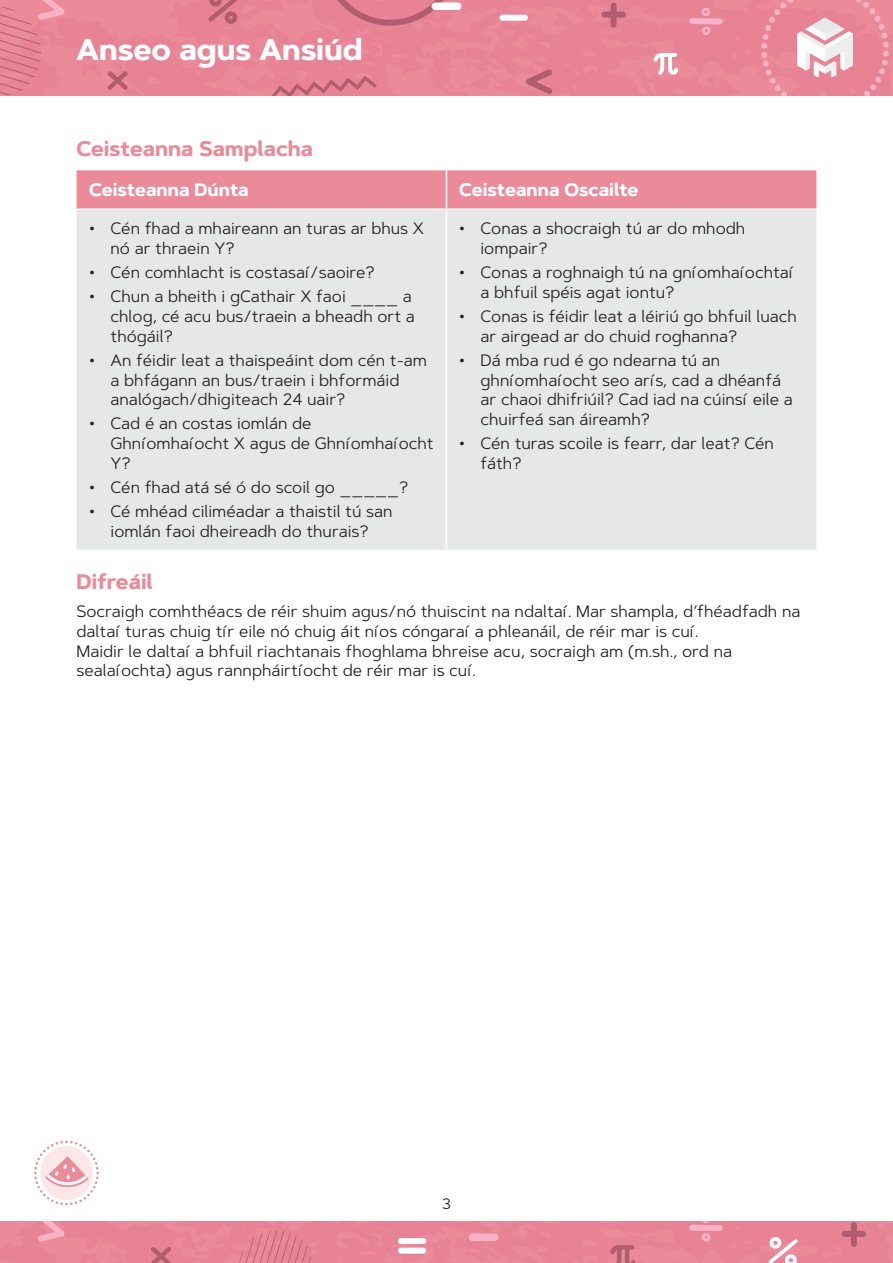
<style>
.page{position:relative;width:893px;height:1263px;background:#fff}
.page>*{position:absolute;margin:0;border:0;box-sizing:border-box;transform-origin:0 0}
.t1{font:700 30px "Artegra Sans";color:#fff}
.H2_Measure-PINK{font:700 21px "Artegra Sans";color:#eb8b99}
.Table_Headings{font:700 18px "Artegra Sans";color:#fff}
.Body{font:16.5px/19.8px "Artegra Sans";color:#231f20}
.t2{font:15px "Artegra Sans";color:#231f20}
</style>
<div class="page">
<div style="left:0;top:0;width:893px;height:96px;background:#e78394"></div>
<svg style="left:271px;top:76px;width:106px;height:20px;background:#da7b8b"></svg>
<svg style="left:103px;top:67px;width:29px;height:27px"></svg>
<svg style="left:0;top:0;width:75px;height:95px;background:#e68796"></svg>
<svg style="left:514px;top:64px;width:43px;height:32px"></svg>
<div style="left:502px;top:15px;width:23px;height:6px;background:#fff"></div>
<svg style="left:686px;top:5px;width:40px;height:33px"></svg>
<div style="left:604px;top:12px;width:19px;height:6px;background:#b05e6f"></div>
<div style="left:610px;top:6px;width:7px;height:19px;background:#b05e6f"></div>
<svg style="left:652px;top:51px;width:28px;height:27px"></svg>
<svg style="left:323px;top:0;width:135px;height:26px;background:#dd7d8e"></svg>
<svg style="left:204px;top:0;width:38px;height:27px"></svg>
<svg style="left:761px;top:0;width:128px;height:96px;background:#eb9ba8"></svg>
<div style="left:435px;top:3px;width:23px;height:7px;background:#fff"></div>
<svg style="left:0;top:1221px;width:893px;height:42px;background:#e78797"></svg>
<svg style="left:34px;top:1140px;width:65px;height:65px"></svg>
<div style="left:77px;top:170px;width:739px;height:38px;background:#eb8b99"></div>
<div style="left:77px;top:210px;width:739px;height:340px;background:#e6e7e9"></div>
<hr style="left:446px;top:170px;width:1px;height:38px;background:#fff">
<hr style="left:446px;top:210px;width:1px;height:340px;background:#fff">
<h1 class="t1" style="left:77px;top:28px;width:288px">Anseo agus Ansiúd</h1>
<p class="H2_Measure-PINK" style="left:77px;top:133px;width:238px">Ceisteanna Samplacha</p>
<p class="Table_Headings" style="left:89px;top:177px;width:161px">Ceisteanna Dúnta</p>
<p class="Table_Headings" style="left:459px;top:177px;width:181px">Ceisteanna Oscailte</p>
<p class="Body" style="left:111px;top:218px;width:315px;text-indent:-21px">• Cén fhad a mhaireann an turas ar bhus X nó ar thraein Y?</p>
<p class="Body" style="left:89px;top:262px;width:287px">• Cén comhlacht is costasaí/saoire?</p>
<p class="Body" style="left:111px;top:286px;width:306px;text-indent:-21px">• Chun a bheith i gCathair X faoi ____ a chlog, cé acu bus/traein a bheadh ort a thógáil?</p>
<p class="Body" style="left:111px;top:350px;width:318px;text-indent:-21px">• An féidir leat a thaispeáint dom cén t-am a bhfágann an bus/traein i bhformáid analógach/dhigiteach 24 uair?</p>
<p class="Body" style="left:111px;top:413px;width:325px;text-indent:-21px">• Cad é an costas iomlán de<br>Ghníomhaíocht X agus de Ghníomhaíocht<br>Y?</p>
<p class="Body" style="left:89px;top:477px;width:320px">• Cén fhad atá sé ó do scoil go _____?</p>
<p class="Body" style="left:89px;top:501px;width:305px;text-align:center">• Cé mhéad ciliméadar a thaistil tú san iomlán faoi dheireadh do thurais?</p>
<p class="Body" style="left:480px;top:218px;width:266px;text-indent:-21px">• Conas a shocraigh tú ar do mhodh iompair?</p>
<p class="Body" style="left:480px;top:262px;width:315px;text-indent:-21px">• Conas a roghnaigh tú na gníomhaíochtaí a bhfuil spéis agat iontu?</p>
<p class="Body" style="left:480px;top:306px;width:318px;text-indent:-21px">• Conas is féidir leat a léiriú go bhfuil luach ar airgead ar do chuid roghanna?</p>
<p class="Body" style="left:480px;top:350px;width:314px;text-indent:-21px">• Dá mba rud é go ndearna tú an ghníomhaíocht seo arís, cad a dhéanfá ar chaoi dhifriúil? Cad iad na cúinsí eile a chuirfeá san áireamh?</p>
<p class="Body" style="left:480px;top:433px;width:295px;text-indent:-21px">• Cén turas scoile is fearr, dar leat? Cén fáth?</p>
<p class="H2_Measure-PINK" style="left:77px;top:566px;width:78px">Difreáil</p>
<p class="Body" style="left:77px;top:601px;width:725px">Socraigh comhthéacs de réir shuim agus/nó thuiscint na ndaltaí. Mar shampla, d’fhéadfadh na daltaí turas chuig tír eile nó chuig áit níos cóngaraí a phleanáil, de réir mar is cuí.</p>
<p class="Body" style="left:77px;top:641px;width:657px">Maidir le daltaí a bhfuil riachtanais fhoghlama bhreise acu, socraigh am (m.sh., ord na sealaíochta) agus rannpháirtíocht de réir mar is cuí.</p>
<p class="t2" style="left:442px;top:1193px;width:10px">3</p>
</div>
